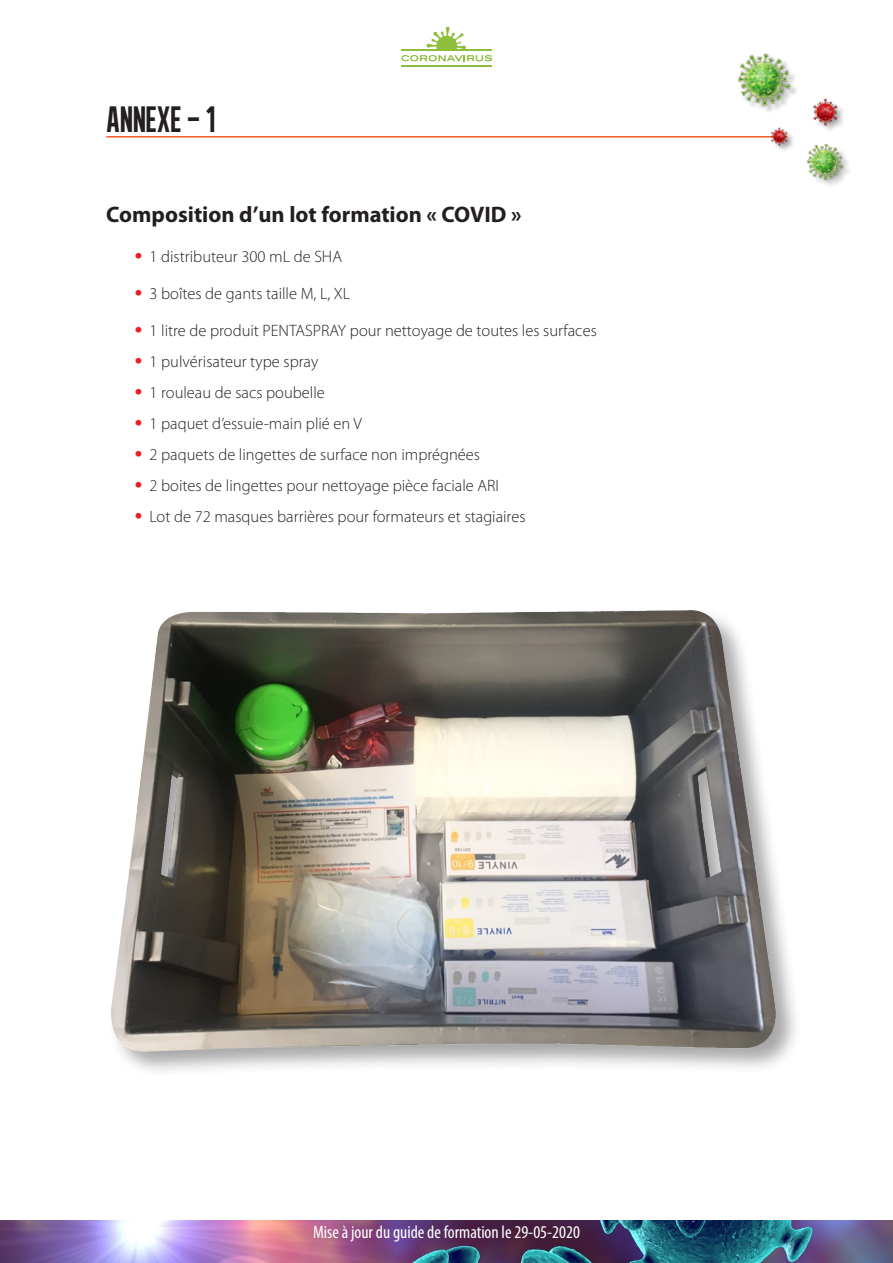
<style>
.page{position:relative;width:893px;height:1263px;background:#fff}
.page>*{position:absolute;margin:0;border:0;box-sizing:border-box;transform-origin:0 0}
.t1{font:37.5px "Algre Sans NC";color:#231f20}
.t2{font:700 22.5px "Myriad Pro";color:#231f20}
.t3{font:condensed 18px "Myriad Pro";color:#fff}
.t4{font:300 16.5px "Myriad Pro";color:#231f20}
.s1{font-weight:600;font-size:24px;color:#ee1d23}
</style>
<div class="page">
<hr style="left:401px;top:65px;width:91px;height:1px;background:#8dbe3e">
<svg style="left:401px;top:27px;width:91px;height:34px"></svg>
<hr style="left:106px;top:136px;width:681px;height:2px;background:#f15921">
<img style="left:714px;top:53px;width:135px;height:133px">
<img style="left:0;top:1220px;width:893px;height:43px">
<img style="left:111px;top:610px;width:685px;height:461px">
<p class="t1" style="left:106px;top:99px;width:110px">ANNEXE - 1</p>
<p class="t2" style="left:106px;top:200px;width:417px">Composition d’un lot formation « COVID »</p>
<p class="t4" style="left:135px;top:246px;width:209px"><span class="s1">•</span> 1 distributeur 300 mL de SHA</p>
<p class="t4" style="left:135px;top:283px;width:217px"><span class="s1">•</span> 3 boîtes de gants taille M, L, XL</p>
<p class="t4" style="left:135px;top:320px;width:463px"><span class="s1">•</span> 1 litre de produit PENTASPRAY pour nettoyage de toutes les surfaces</p>
<p class="t4" style="left:135px;top:351px;width:185px"><span class="s1">•</span> 1 pulvérisateur type spray</p>
<p class="t4" style="left:135px;top:382px;width:192px"><span class="s1">•</span> 1 rouleau de sacs poubelle</p>
<p class="t4" style="left:135px;top:413px;width:229px"><span class="s1">•</span> 1 paquet d’essuie-main plié en V</p>
<p class="t4" style="left:135px;top:444px;width:347px"><span class="s1">•</span> 2 paquets de lingettes de surface non imprégnées</p>
<p class="t4" style="left:135px;top:475px;width:366px"><span class="s1">•</span> 2 boites de lingettes pour nettoyage pièce faciale ARI</p>
<p class="t4" style="left:135px;top:506px;width:392px"><span class="s1">•</span> Lot de 72 masques barrières pour formateurs et stagiaires</p>
<p class="t3" style="left:313px;top:1221px;width:268px">Mise à jour du guide de formation le 29-05-2020</p>
</div>
